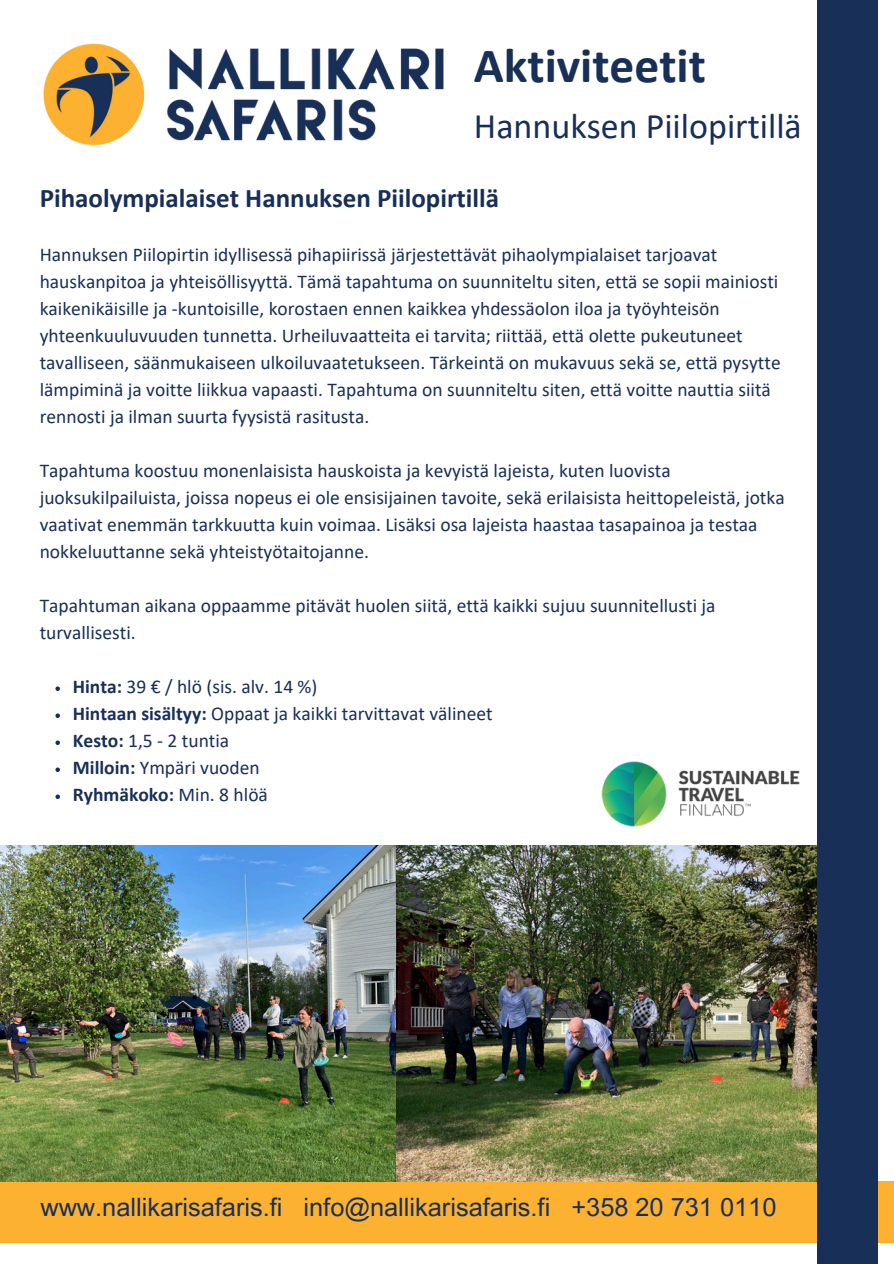
<style>
.page{position:relative;width:894px;height:1264px;background:#fff}
.page>*{position:absolute;margin:0;border:0;box-sizing:border-box;transform-origin:0 0}
.t1{font:700 49.5px "Calibri";color:#182f58}
.t2{font:36px "Calibri";color:#182f58}
.t3{font:700 27px "Calibri";color:#182f58}
.t4{font:25.35px "Arial MT Pro";color:#182f58}
.t5{font:19.5px/27px "Calibri";color:#182f58}
.t6{font:700 19.5px "Calibri";color:#182f58}
.s1{font-weight:700}
.s2{font-weight:400}
</style>
<div class="page">
<img style="left:43px;top:43px;width:401px;height:102px">
<div style="left:0;top:1181px;width:893px;height:61px;background:#fcb130"></div>
<div style="left:816px;top:0;width:61px;height:1263px;background:#182f58"></div>
<img style="left:0;top:845px;width:396px;height:336px">
<img style="left:396px;top:845px;width:420px;height:336px">
<svg style="left:55px;top:686px;width:5px;height:5px"></svg>
<svg style="left:55px;top:713px;width:5px;height:5px"></svg>
<svg style="left:55px;top:740px;width:5px;height:5px"></svg>
<svg style="left:55px;top:767px;width:5px;height:5px"></svg>
<svg style="left:55px;top:794px;width:5px;height:5px"></svg>
<img style="left:574px;top:730px;width:243px;height:128px">
<p class="t1" style="left:474px;top:44px;width:233px">Aktiviteetit</p>
<p class="t2" style="left:474px;top:111px;width:329px">Hannuksen Piilopirtillä</p>
<p class="t3" style="left:40px;top:187px;width:461px">Pihaolympialaiset Hannuksen Piilopirtillä</p>
<h1 class="t5" style="left:40px;top:243px;width:742px">Hannuksen Piilopirtin idyllisessä pihapiirissä järjestettävät pihaolympialaiset tarjoavat hauskanpitoa ja yhteisöllisyyttä. Tämä tapahtuma on suunniteltu siten, että se sopii mainiosti kaikenikäisille ja -kuntoisille, korostaen ennen kaikkea yhdessäolon iloa ja työyhteisön yhteenkuuluvuuden tunnetta. Urheiluvaatteita ei tarvita; riittää, että olette pukeutuneet tavalliseen, säänmukaiseen ulkoiluvaatetukseen. Tärkeintä on mukavuus sekä se, että pysytte lämpiminä ja voitte liikkua vapaasti. Tapahtuma on suunniteltu siten, että voitte nauttia siitä rennosti ja ilman suurta fyysistä rasitusta.</h1>
<h2 class="t5" style="left:40px;top:459px;width:746px">Tapahtuma koostuu monenlaisista hauskoista ja kevyistä lajeista, kuten luovista juoksukilpailuista, joissa nopeus ei ole ensisijainen tavoite, sekä erilaisista heittopeleistä, jotka vaativat enemmän tarkkuutta kuin voimaa. Lisäksi osa lajeista haastaa tasapainoa ja testaa nokkeluuttanne sekä yhteistyötaitojanne.</h2>
<p class="t5" style="left:40px;top:594px;width:677px">Tapahtuman aikana oppaamme pitävät huolen siitä, että kaikki sujuu suunnitellusti ja turvallisesti.</p>
<p class="t5" style="left:73px;top:675px;width:246px"><span class="s1">Hinta:</span> 39 € / hlö (sis. alv. 14 %)</p>
<p class="t5" style="left:73px;top:702px;width:421px"><span class="s1">Hintaan sisältyy:</span> Oppaat ja kaikki tarvittavat välineet</p>
<p class="t5" style="left:73px;top:729px;width:158px"><span class="s1">Kesto:</span> 1,5 - 2 tuntia</p>
<p class="t5" style="left:73px;top:756px;width:188px"><span class="s1">Milloin:</span> Ympäri vuoden</p>
<p class="t6" style="left:73px;top:786px;width:196px">Ryhmäkoko: <span class="s2">Min. 8 hlöä</span></p>
<p class="t4" style="left:40px;top:1197px;width:737px">www.nallikarisafaris.fi info@nallikarisafaris.fi +358 20 731 0110</p>
</div>
